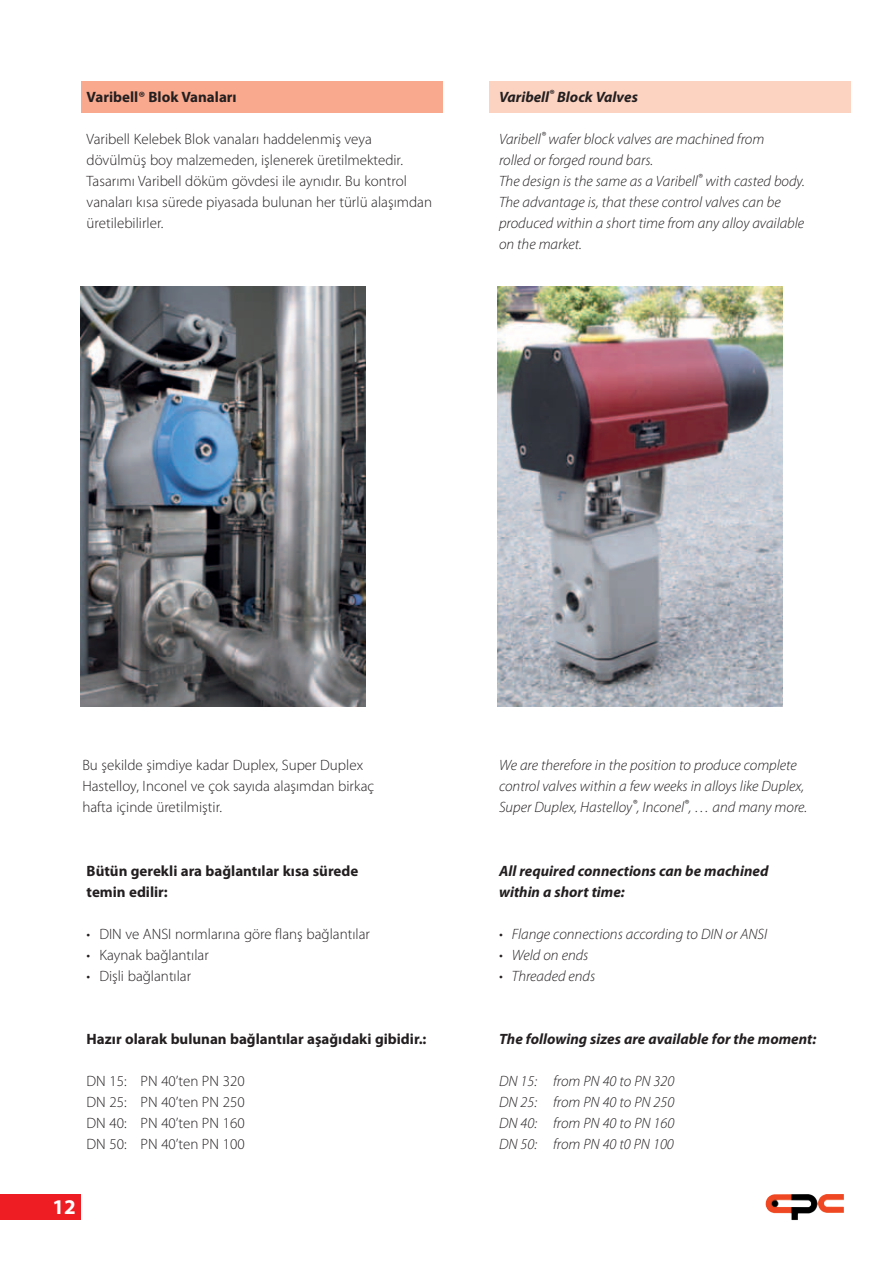
<style>
.page{position:relative;width:893px;height:1263px;background:#fff}
.page>*{position:absolute;margin:0;border:0;box-sizing:border-box;transform-origin:0 0}
.t1{font:700 21px "Myriad Pro";color:#fff}
.t2{font:italic 300 15px/21px "Myriad Pro";color:#231f20}
.t3{font:300 15px/21px "Myriad Pro";color:#231f20}
.t4{font:700 15px/21px "Myriad Pro";color:#231f20}
.t5{font:italic 700 15px/21px "Myriad Pro";color:#231f20}
</style>
<div class="page">
<div style="left:489px;top:81px;width:361px;height:31px;background:#fcd2c0"></div>
<div style="left:81px;top:81px;width:361px;height:31px;background:#f8a98e"></div>
<div style="left:0;top:1194px;width:81px;height:25px;background:#ee1d23"></div>
<img style="left:765px;top:1194px;width:79px;height:26px">
<img style="left:81px;top:286px;width:285px;height:421px">
<img style="left:497px;top:286px;width:285px;height:421px">
<p class="t4" style="left:87px;top:86px;width:152px">Varibell® Blok Vanaları</p>
<p class="t3" style="left:87px;top:128px;width:347px">Varibell Kelebek Blok vanaları haddelenmiş veya dövülmüş boy malzemeden, işlenerek üretilmektedir.<br>Tasarımı Varibell döküm gövdesi ile aynıdır. Bu kontrol vanaları kısa sürede piyasada bulunan her türlü alaşımdan üretilebilirler.</p>
<p class="t5" style="left:499px;top:86px;width:140px">Varibell<sup>®</sup> Block Valves</p>
<p class="t2" style="left:499px;top:128px;width:307px">Varibell<sup>®</sup> wafer block valves are machined from<br>rolled or forged round bars.<br>The design is the same as a Varibell<sup>®</sup> with casted body.<br>The advantage is, that these control valves can be produced within a short time from any alloy available on the market.</p>
<p class="t3" style="left:82px;top:754px;width:293px">Bu şekilde şimdiye kadar Duplex, Super Duplex<br>Hastelloy, Inconel ve çok sayıda alaşımdan birkaç hafta içinde üretilmiştir.</p>
<p class="t4" style="left:87px;top:860px;width:273px">Bütün gerekli ara bağlantılar kısa sürede temin edilir:</p>
<p class="t3" style="left:87px;top:923px;width:285px">• DIN ve ANSI normlarına göre flanş bağlantılar</p>
<p class="t3" style="left:87px;top:944px;width:124px">• Kaynak bağlantılar</p>
<p class="t3" style="left:87px;top:965px;width:106px">• Dişli bağlantılar</p>
<p class="t4" style="left:87px;top:1028px;width:341px">Hazır olarak bulunan bağlantılar aşağıdaki gibidir.:</p>
<p class="t3" style="left:87px;top:1070px;width:160px;text-align:justify">DN 15: PN 40’ten PN 320<br>DN 25: PN 40’ten PN 250<br>DN 40: PN 40’ten PN 160<br>DN 50: PN 40’ten PN 100</p>
<h1 class="t1" style="left:53px;top:1193px;width:25px">12</h1>
<p class="t2" style="left:499px;top:754px;width:310px">We are therefore in the position to produce complete control valves within a few weeks in alloys like Duplex,<br>Super Duplex, Hastelloy<sup>®</sup>, Inconel<sup>®</sup>, … and many more.</p>
<p class="t5" style="left:499px;top:860px;width:271px">All required connections can be machined within a short time:</p>
<p class="t2" style="left:499px;top:923px;width:270px">• Flange connections according to DIN or ANSI</p>
<p class="t2" style="left:499px;top:944px;width:91px">• Weld on ends</p>
<p class="t2" style="left:499px;top:965px;width:98px">• Threaded ends</p>
<p class="t5" style="left:499px;top:1028px;width:319px">The following sizes are available for the moment:</p>
<p class="t2" style="left:499px;top:1070px;width:177px;text-align:justify">DN 15: from PN 40 to PN 320<br>DN 25: from PN 40 to PN 250<br>DN 40: from PN 40 to PN 160<br>DN 50: from PN 40 t0 PN 100</p>
</div>
